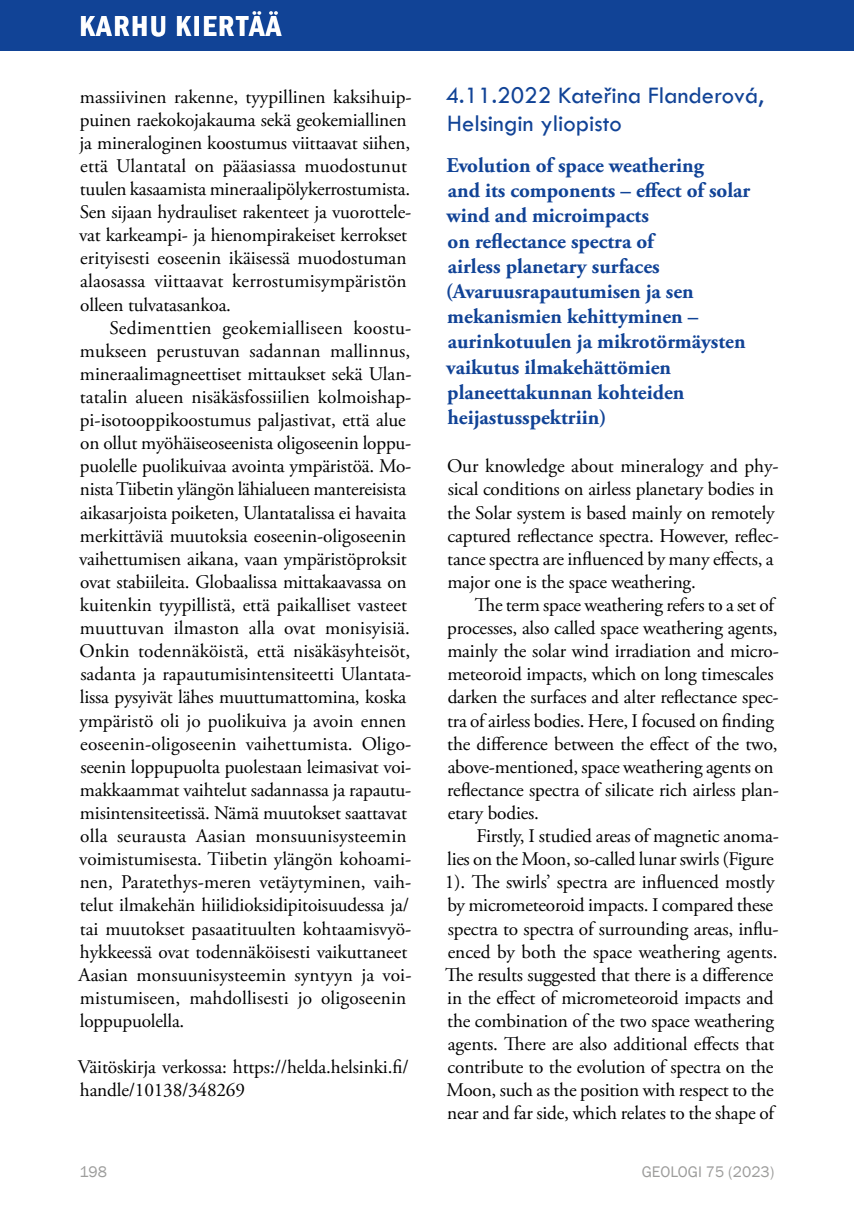
<style>
.page{position:relative;width:854px;height:1216px;background:#fff}
.page>*{position:absolute;margin:0;border:0;box-sizing:border-box;transform-origin:0 0}
.t1{font:600 condensed 29.75px "Franklin Gothic";letter-spacing:.05em;color:#fff}
.t2{font:24.5px "Tw Cen";color:#114396}
.t3{font:700 21px/25.2px "Adobe Garamond Pro";color:#114396}
.t4{font:19.25px/23.1px "Adobe Garamond Pro";letter-spacing:-.01em;color:#000}
.t5{font:15.75px "Franklin Gothic";color:#9d9d9c}
</style>
<div class="page">
<div style="left:0;top:0;width:853px;height:51px;background:#114396"></div>
<hr style="left:853px;top:0;width:1px;height:51px;background:#114396">
<h1 class="t1" style="left:79px;top:6px;width:203px">KARHU KIERTÄÄ</h1>
<p class="t4" style="left:79px;top:86px;width:334px">massiivinen rakenne, tyypillinen kaksihuip&shy;puinen raekokojakauma sekä geokemiallinen ja mineraloginen koostumus viittaavat siihen, että Ulantatal on pääasiassa muodostunut tuulen kasaamista mineraalipölykerrostumista.<br>Sen sijaan hydrauliset rakenteet ja vuorottele&shy;vat karkeampi- ja hienompirakeiset kerrokset erityisesti eoseenin ikäisessä muodostuman alaosassa viittaavat kerrostumisympäristön olleen tulvatasankoa.</p>
<p class="t4" style="left:79px;top:317px;width:334px;text-indent:31px">Sedimenttien geokemialliseen koostu&shy;mukseen perustuvan sadannan mallinnus, mineraalimagneettiset mittaukset sekä Ulan&shy;tatalin alueen nisäkäsfossiilien kolmoishap&shy;pi-isotooppikoostumus paljastivat, että alue on ollut myöhäiseoseenista oligoseenin loppu&shy;puolelle puolikuivaa avointa ympäristöä. Mo&shy;nista Tiibetin ylängön lähialueen mantereisista aikasarjoista poiketen, Ulantatalissa ei havaita merkittäviä muutoksia eoseenin-oligoseenin vaihettumisen aikana, vaan ympäristöproksit ovat stabiileita. Globaalissa mittakaavassa on kuitenkin tyypillistä, että paikalliset vasteet muuttuvan ilmaston alla ovat monisyisiä.<br>Onkin todennäköistä, että nisäkäsyhteisöt, sadanta ja rapautumisintensiteetti Ulantata&shy;lissa pysyivät lähes muuttumattomina, koska ympäristö oli jo puolikuiva ja avoin ennen eoseenin-oligoseenin vaihettumista. Oligo&shy;seenin loppupuolta puolestaan leimasivat voi&shy;makkaammat vaihtelut sadannassa ja rapautu&shy;misintensiteetissä. Nämä muutokset saattavat olla seurausta Aasian monsuunisysteemin voimistumisesta. Tiibetin ylängön kohoami&shy;nen, Paratethys-meren vetäytyminen, vaih&shy;telut ilmakehän hiilidioksidipitoisuudessa ja/ tai muutokset pasaatituulten kohtaamisvyö&shy;hykkeessä ovat todennäköisesti vaikuttaneet Aasian monsuunisysteemin syntyyn ja voi&shy;mistumiseen, mahdollisesti jo oligoseenin loppupuolella.</p>
<p class="t4" style="left:78px;top:1056px;width:332px">Väitöskirja verkossa: https://helda.helsinki.f/ handle/10138/348269</p>
<p class="t2" style="left:445px;top:80px;width:319px">4.11.2022 Kateřina Flanderová,</p>
<p class="t2" style="left:447px;top:108px;width:176px">Helsingin yliopisto</p>
<p class="t3" style="left:446px;top:153px;width:259px">Evolution of space weathering</p>
<p class="t3" style="left:446px;top:178px;width:305px">and its components – efect of solar wind and microimpacts</p>
<p class="t3" style="left:447px;top:229px;width:210px">on refectance spectra of</p>
<p class="t3" style="left:445px;top:254px;width:254px">airless planetary surfaces (Avaruusrapautumisen ja sen mekanismien kehittyminen –</p>
<p class="t3" style="left:446px;top:329px;width:301px">aurinkotuulen ja mikrotörmäysten vaikutus ilmakehättömien planeettakunnan kohteiden heijastusspektriin)</p>
<p class="t4" style="left:447px;top:455px;width:333px">Our knowledge about mineralogy and phy&shy;sical conditions on airless planetary bodies in the Solar system is based mainly on remotely captured refectance spectra. However, refec&shy;tance spectra are infuenced by many efects, a major one is the space weathering.</p>
<p class="t4" style="left:447px;top:594px;width:333px;text-indent:28px">Te term space weathering refers to a set of processes, also called space weathering agents, mainly the solar wind irradiation and micro&shy;meteoroid impacts, which on long timescales darken the surfaces and alter refectance spec&shy;tra of airless bodies. Here, I focused on fnding the diference between the efect of the two, above-mentioned, space weathering agents on refectance spectra of silicate rich airless plan&shy;etary bodies.</p>
<p class="t4" style="left:445px;top:825px;width:335px;text-indent:31px">Firstly, I studied areas of magnetic anoma&shy;lies on the Moon, so-called lunar swirls (Figure 1). Te swirls’ spectra are infuenced mostly by micrometeoroid impacts. I compared these spectra to spectra of surrounding areas, infu&shy;enced by both the space weathering agents.<br>Te results suggested that there is a diference in the efect of micrometeoroid impacts and the combination of the two space weathering agents. Tere are also additional efects that contribute to the evolution of spectra on the Moon, such as the position with respect to the near and far side, which relates to the shape of</p>
<p class="t5" style="left:79px;top:1161px;width:29px">198</p>
<p class="t5" style="left:641px;top:1161px;width:134px">GEOLOGI 75 (2023)</p>
</div>
